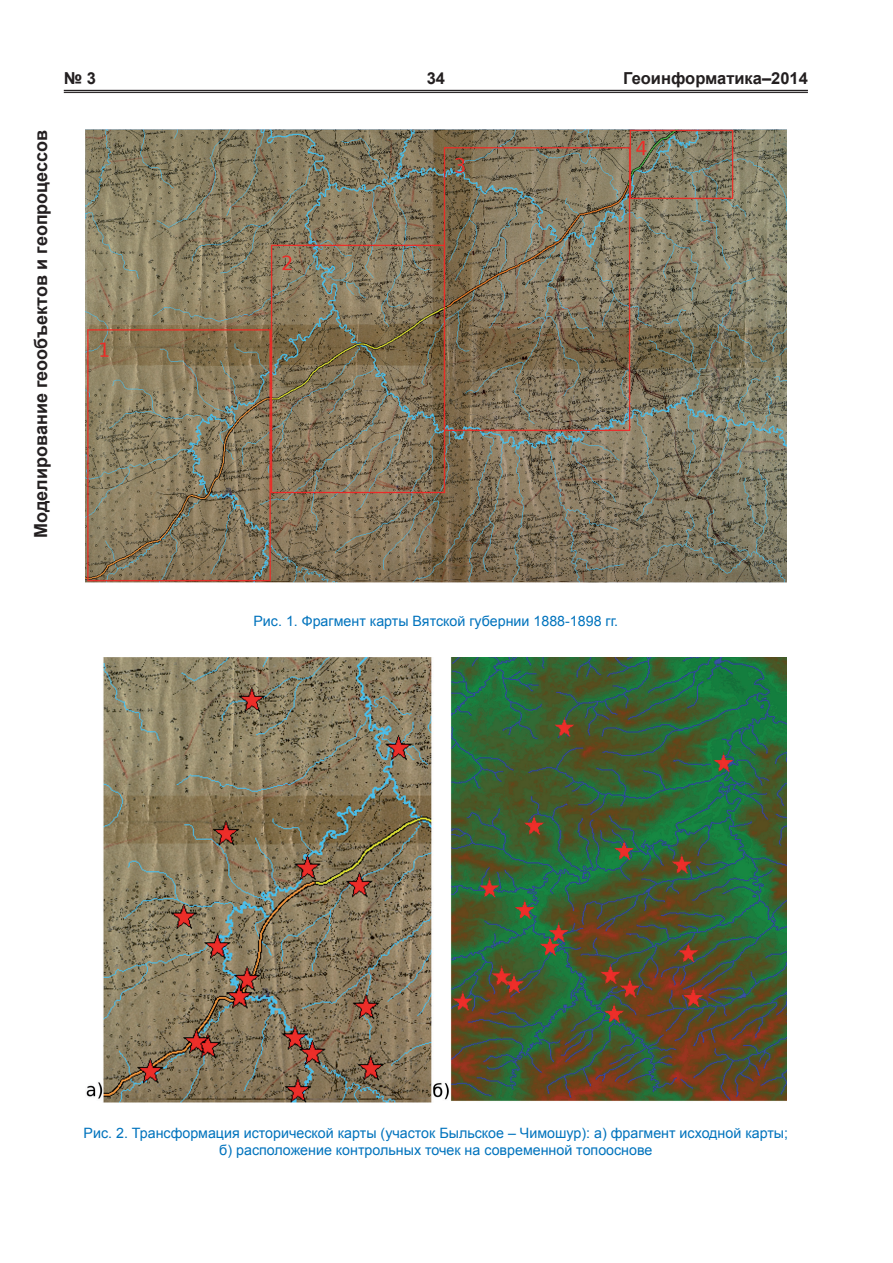
<style>
.page{position:relative;width:893px;height:1263px;background:#fff}
.page>*{position:absolute;margin:0;border:0;box-sizing:border-box;transform-origin:0 0}
.t1{font:700 18px "Arial";color:#231f20}
.t2{font:700 16.5px "Arial";color:#231f20}
.t3{font:14.25px/17px "Arial";color:#0073bd;text-align:center}
</style>
<div class="page">
<hr style="left:64px;top:90px;width:744px;height:1px;background:#231f20">
<hr style="left:64px;top:92px;width:744px;height:1px;background:#231f20">
<img style="left:85px;top:130px;width:702px;height:452px">
<img style="left:86px;top:657px;width:701px;height:446px">
<p class="t2" style="left:64px;top:68px;width:34px">№ 3</p>
<p class="t2" style="left:427px;top:68px;width:20px">34</p>
<p class="t2" style="left:623px;top:68px;width:186px">Геоинформатика–2014</p>
<p class="t1" style="left:29px;top:538px;width:409px;rotate:-90deg">Моделирование геообъектов и геопроцессов</p>
<p class="t3" style="left:253px;top:612px;width:366px">Рис. 1. Фрагмент карты Вятской губернии 1888-1898 гг.</p>
<p class="t3" style="left:84px;top:1125px;width:706px">Рис. 2. Трансформация исторической карты (участок Быльское – Чимошур): а) фрагмент исходной карты; б) расположение контрольных точек на современной топооснове</p>
</div>
